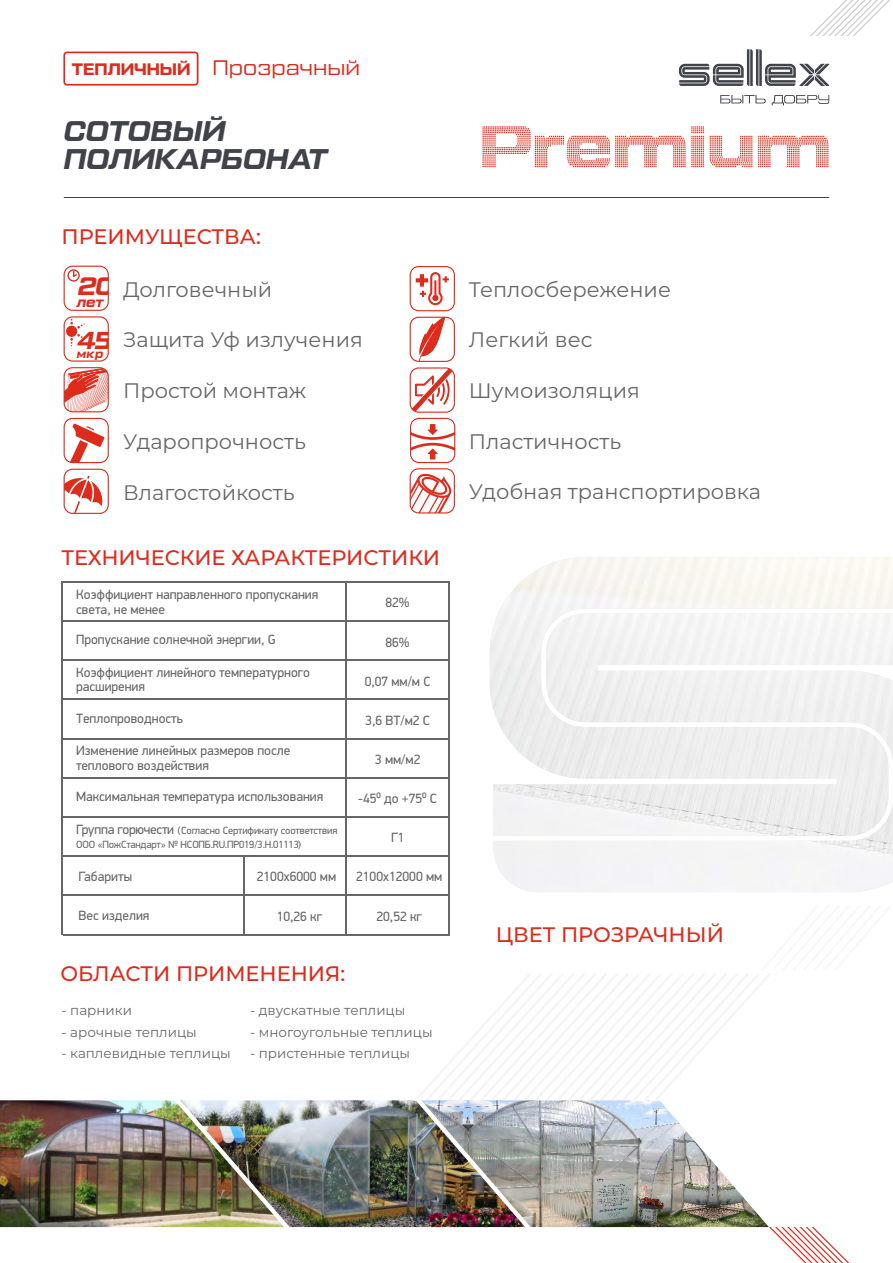
<style>
.page{position:relative;width:893px;height:1263px;background:#fff}
.page>*{position:absolute;margin:0;border:0;box-sizing:border-box;transform-origin:0 0}
.t1{font:28.5px/28.8px "Tactic Sans Bld It";letter-spacing:.005em;color:#40434a}
.t2{font:25.2px "Tactic Sans Bld It";color:#dd2b1c}
.t3{font:24.45px "Tactic Sans Bld It";color:#dd2b1c}
.t4{font:21px "Montserrat";color:#676767}
.t5{font:500 21px "Montserrat";color:#dd2b1c}
.t6{font:21px "Tactic Sans";color:#dd2b1c}
.t7{font:13.95px "Tactic Sans Bld It";color:#dd2b1c}
.t8{font:13.5px/14.4px "PF Din Display Pro";color:#676767}
.t9{font:13.5px "Montserrat";color:#676767}
.t10{font:12px "Tactic Sans Bld It";color:#dd2b1c}
.t11{font:10.5px/14.9px "PF Din Display Pro";letter-spacing:-.015em;color:#676767}
.s1{font-family:"Tactic Sans Bld";font-size:16.65px}
.s2{font-size:13.5px}
</style>
<div class="page">
<hr style="left:62px;top:581px;width:1px;height:315px;background:#676767">
<hr style="left:346px;top:582px;width:1px;height:314px;background:#676767">
<hr style="left:448px;top:582px;width:1px;height:314px;background:#676767">
<hr style="left:63px;top:581px;width:386px;height:1px;background:#676767">
<hr style="left:63px;top:620px;width:386px;height:1px;background:#676767">
<hr style="left:63px;top:659px;width:386px;height:2px;background:#676767">
<hr style="left:63px;top:699px;width:386px;height:1px;background:#676767">
<hr style="left:63px;top:738px;width:386px;height:1px;background:#676767">
<hr style="left:63px;top:777px;width:386px;height:1px;background:#676767">
<hr style="left:63px;top:816px;width:386px;height:1px;background:#676767">
<hr style="left:63px;top:855px;width:386px;height:2px;background:#676767">
<hr style="left:63px;top:895px;width:386px;height:1px;background:#676767">
<svg style="left:720px;top:95px;width:46px;height:8px"></svg>
<svg style="left:772px;top:95px;width:57px;height:10px"></svg>
<svg style="left:679px;top:49px;width:150px;height:37px"></svg>
<svg style="left:758px;top:136px;width:70px;height:31px"></svg>
<svg style="left:482px;top:126px;width:270px;height:41px"></svg>
<svg style="left:810px;top:0;width:80px;height:36px"></svg>
<hr style="left:64px;top:197px;width:765px;height:1px;background:#40434a">
<img style="left:295px;top:1100px;width:115px;height:127px">
<img style="left:536px;top:1100px;width:233px;height:127px">
<img style="left:0;top:1100px;width:169px;height:127px">
<img style="left:169px;top:1100px;width:126px;height:128px">
<img style="left:410px;top:1100px;width:126px;height:128px">
<svg style="left:769px;top:1227px;width:80px;height:36px"></svg>
<img style="left:490px;top:557px;width:403px;height:335px">
<svg style="left:415px;top:974px;width:355px;height:126px"></svg>
<svg style="left:64px;top:469px;width:45px;height:45px"></svg>
<svg style="left:64px;top:418px;width:45px;height:45px"></svg>
<svg style="left:410px;top:266px;width:45px;height:45px"></svg>
<svg style="left:410px;top:317px;width:45px;height:196px"></svg>
<svg style="left:64px;top:266px;width:45px;height:146px"></svg>
<svg style="left:63px;top:52px;width:135px;height:34px"></svg>
<hr style="left:244px;top:855px;width:1px;height:41px;background:#676767">
<hr style="left:62px;top:895px;width:1px;height:40px;background:#676767">
<hr style="left:448px;top:895px;width:1px;height:40px;background:#676767">
<hr style="left:63px;top:934px;width:386px;height:1px;background:#676767">
<hr style="left:346px;top:895px;width:1px;height:40px;background:#676767">
<hr style="left:244px;top:895px;width:1px;height:40px;background:#676767">
<h3 class="t6" style="left:72px;top:58px;width:290px"><span class="s1">ТЕПЛИЧНЫЙ</span> Прозрачный</h3>
<h1 class="t1" style="left:64px;top:117px;width:265px">СОТОВЫЙ<br>ПОЛИКАРБОНАТ</h1>
<h3 class="t5" style="left:62px;top:223px;width:201px">ПРЕИМУЩЕСТВА:</h3>
<h2 class="t2" style="left:78px;top:275px;width:38px">20</h2>
<p class="t7" style="left:77px;top:295px;width:28px">лет</p>
<h3 class="t3" style="left:77px;top:329px;width:37px">45</h3>
<p class="t10" style="left:77px;top:349px;width:28px">мкр</p>
<h3 class="t4" style="left:123px;top:276px;width:151px">Долговечный</h3>
<h3 class="t4" style="left:123px;top:327px;width:241px">Защита Уф излучения</h3>
<h3 class="t4" style="left:123px;top:378px;width:185px">Простой монтаж</h3>
<h3 class="t4" style="left:123px;top:429px;width:184px">Ударопрочность</h3>
<h3 class="t4" style="left:123px;top:479px;width:173px">Влагостойкость</h3>
<h3 class="t5" style="left:61px;top:545px;width:380px">ТЕХНИЧЕСКИЕ ХАРАКТЕРИСТИКИ</h3>
<p class="t8" style="left:76px;top:589px;width:243px">Коэффициент направленного пропускания света, не менее</p>
<p class="t8" style="left:386px;top:596px;width:26px">82%</p>
<p class="t8" style="left:76px;top:634px;width:201px">Пропускание солнечной энергии, G</p>
<p class="t8" style="left:386px;top:636px;width:26px">86%</p>
<p class="t8" style="left:76px;top:666px;width:235px">Коэффициент линейного температурного</p>
<p class="t8" style="left:365px;top:675px;width:67px">0,07 мм/м С</p>
<p class="t8" style="left:76px;top:712px;width:108px">Теплопроводность</p>
<p class="t8" style="left:365px;top:714px;width:66px">3,6 ВТ/м2 С</p>
<p class="t8" style="left:76px;top:745px;width:216px">Изменение линейных размеров после теплового воздействия</p>
<p class="t8" style="left:375px;top:753px;width:47px">3 мм/м2</p>
<p class="t8" style="left:76px;top:791px;width:248px">Максимальная температура использования</p>
<p class="t8" style="left:358px;top:793px;width:81px">-45⁰ до +75⁰ С</p>
<p class="t11" style="left:76px;top:823px;width:263px"><span class="s2">Группа горючести</span> (Согласно Сертификату соответствия<br>ООО «ПожСтандарт» № НСОПБ.RU.ПР019/3.Н.01113)</p>
<p class="t8" style="left:391px;top:832px;width:15px">Г1</p>
<p class="t8" style="left:76px;top:680px;width:70px">расширения</p>
<p class="t8" style="left:79px;top:870px;width:55px">Габариты</p>
<p class="t8" style="left:257px;top:871px;width:81px">2100x6000 мм</p>
<p class="t8" style="left:356px;top:871px;width:88px">2100x12000 мм</p>
<p class="t8" style="left:79px;top:909px;width:72px">Вес изделия</p>
<p class="t8" style="left:277px;top:910px;width:47px">10,26 кг</p>
<p class="t8" style="left:376px;top:910px;width:47px">20,52 кг</p>
<h3 class="t5" style="left:60px;top:961px;width:286px">ОБЛАСТИ ПРИМЕНЕНИЯ:</h3>
<p class="t9" style="left:62px;top:1002px;width:72px">- парники</p>
<p class="t9" style="left:62px;top:1023px;width:137px">- арочные теплицы</p>
<p class="t9" style="left:62px;top:1045px;width:171px">- каплевидные теплицы</p>
<p class="t9" style="left:250px;top:1002px;width:157px">- двускатные теплицы</p>
<p class="t9" style="left:250px;top:1023px;width:184px">- многоугольные теплицы</p>
<p class="t9" style="left:250px;top:1045px;width:162px">- пристенные теплицы</p>
<h3 class="t4" style="left:469px;top:276px;width:204px">Теплосбережение</h3>
<h3 class="t4" style="left:469px;top:327px;width:125px">Легкий вес</h3>
<h3 class="t4" style="left:469px;top:378px;width:172px">Шумоизоляция</h3>
<h3 class="t4" style="left:469px;top:429px;width:154px">Пластичность</h3>
<h3 class="t4" style="left:469px;top:479px;width:294px">Удобная транспортировка</h3>
<h3 class="t5" style="left:496px;top:921px;width:230px">ЦВЕТ ПРОЗРАЧНЫЙ</h3>
</div>
